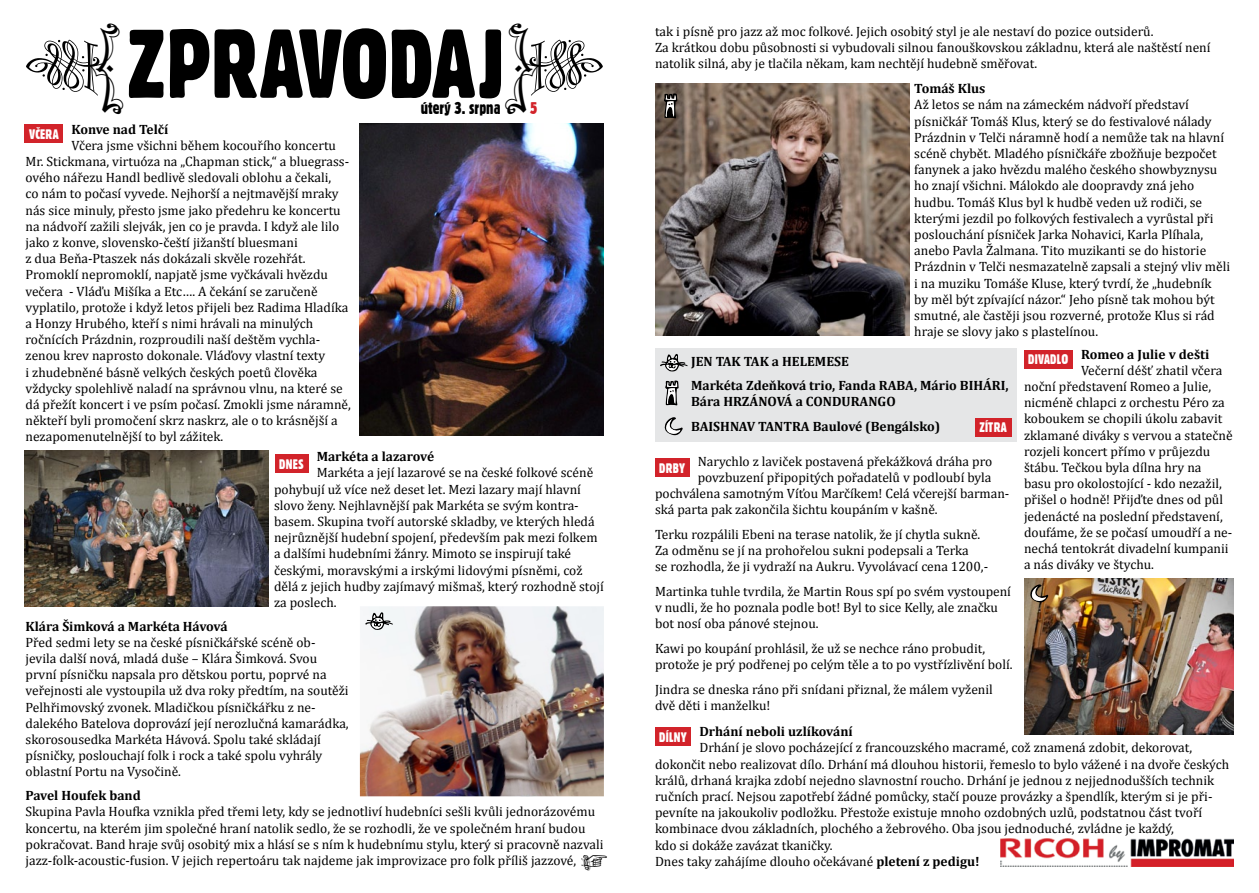
<style>
.page{position:relative;width:1259px;height:893px;background:#fff}
.page>*{position:absolute;margin:0;border:0;box-sizing:border-box;transform-origin:0 0}
.t1{font:16.5px "Gothic 821 Condensed BT";color:#000}
.t2{font:16.5px "Gothic 821 Condensed BT";color:#d2232a}
.t3{font:13.5px/16.2px "Cambria";color:#000}
.t4{font:700 13.5px/24.8px "Cambria";color:#000}
.t5{font:13.5px "Gothic 821 Condensed BT";letter-spacing:.01em;color:#fff}
.s1{font-weight:700}
</style>
<div class="page">
<img style="left:360px;top:123px;width:244px;height:312px">
<img style="left:360px;top:606px;width:244px;height:190px">
<div style="left:655px;top:348px;width:361px;height:94px;background:#e5e6e7"></div>
<svg style="left:129px;top:30px;width:35px;height:68px"></svg>
<svg style="left:170px;top:28px;width:216px;height:71px"></svg>
<svg style="left:660px;top:354px;width:27px;height:17px"></svg>
<svg style="left:365px;top:612px;width:28px;height:18px"></svg>
<svg style="left:664px;top:417px;width:19px;height:19px"></svg>
<div style="left:655px;top:727px;width:36px;height:19px;background:#d2232a"></div>
<div style="left:655px;top:458px;width:34px;height:19px;background:#d2232a"></div>
<div style="left:1024px;top:350px;width:48px;height:18px;background:#d2232a"></div>
<div style="left:275px;top:454px;width:33px;height:19px;background:#d2232a"></div>
<svg style="left:665px;top:380px;width:13px;height:25px"></svg>
<div style="left:25px;top:125px;width:38px;height:18px;background:#d2232a"></div>
<img style="left:1000px;top:839px;width:233px;height:28px">
<div style="left:975px;top:418px;width:36px;height:18px;background:#d2232a"></div>
<img style="left:655px;top:84px;width:254px;height:252px">
<img style="left:25px;top:451px;width:244px;height:155px">
<img style="left:1024px;top:578px;width:209px;height:156px">
<svg style="left:664px;top:93px;width:13px;height:25px"></svg>
<svg style="left:1030px;top:584px;width:18px;height:20px"></svg>
<svg style="left:392px;top:29px;width:110px;height:70px"></svg>
<p class="t1" style="left:421px;top:98px;width:81px">úterý 3. srpna</p>
<p class="t2" style="left:530px;top:98px;width:9px">5</p>
<p class="t4" style="left:71px;top:116px;width:99px">Konve nad Telčí</p>
<p class="t3" style="left:26px;top:137px;width:327px;text-indent:46px">Včera jsme všichni během kocouřího koncertu Mr. Stickmana, virtuóza na „Chapman stick,“ a bluegrass&shy;ového nářezu Handl bedlivě sledovali oblohu a čekali,<br>co nám to počasí vyvede. Nejhorší a nejtmavější mraky nás sice minuly, přesto jsme jako předehru ke koncertu na nádvoří zažili slejvák, jen co je pravda. I když ale lilo jako z konve, slovensko-čeští jižanští bluesmani<br>z dua Beňa-Ptaszek nás dokázali skvěle rozehřát.<br>Promoklí nepromoklí, napjatě jsme vyčkávali hvězdu večera - Vláďu Mišíka a Etc…. A čekání se zaručeně vyplatilo, protože i když letos přijeli bez Radima Hladíka a Honzy Hrubého, kteří s nimi hrávali na minulých ročnících Prázdnin, rozproudili naší deštěm vychla&shy;zenou krev naprosto dokonale. Vláďovy vlastní texty<br>i zhudebněné básně velkých českých poetů člověka vždycky spolehlivě naladí na správnou vlnu, na které se dá přežít koncert i ve psím počasí. Zmokli jsme náramně, někteří byli promočení skrz naskrz, ale o to krásnější a nezapomenutelnější to byl zážitek.</p>
<p class="t4" style="left:317px;top:444px;width:119px">Markéta a lazarové</p>
<p class="t3" style="left:274px;top:465px;width:331px;text-indent:43px">Markéta a její lazarové se na české folkové scéně pohybují už více než deset let. Mezi lazary mají hlavní slovo ženy. Nejhlavnější pak Markéta se svým kontra&shy;basem. Skupina tvoří autorské skladby, ve kterých hledá nejrůznější hudební spojení, především pak mezi folkem a dalšími hudebními žánry. Mimoto se inspirují také českými, moravskými a irskými lidovými písněmi, což dělá z jejich hudby zajímavý mišmaš, který rozhodně stojí za poslech.</p>
<p class="t4" style="left:26px;top:613px;width:204px">Klára Šimková a Markéta Hávová</p>
<p class="t3" style="left:26px;top:634px;width:325px">Před sedmi lety se na české písničkářské scéně ob&shy;jevila další nová, mladá duše – Klára Šimková. Svou první písničku napsala pro dětskou portu, poprvé na veřejnosti ale vystoupila už dva roky předtím, na soutěži Pelhřimovský zvonek. Mladičkou písničkářku z ne&shy;dalekého Batelova doprovází její nerozlučná kamarádka, skorosousedka Markéta Hávová. Spolu také skládají písničky, poslouchají folk i rock a také spolu vyhrály oblastní Portu na Vysočině.</p>
<p class="t4" style="left:26px;top:783px;width:117px">Pavel Houfek band</p>
<p class="t3" style="left:26px;top:804px;width:579px">Skupina Pavla Houfka vznikla před třemi lety, kdy se jednotliví hudebníci sešli kvůli jednorázovému koncertu, na kterém jim společné hraní natolik sedlo, že se rozhodli, že ve společném hraní budou pokračovat. Band hraje svůj osobitý mix a hlásí se s ním k hudebnímu stylu, který si pracovně nazvali jazz-folk-acoustic-fusion. V jejich repertoáru tak najdeme jak improvizace pro folk příliš jazzové,</p>
<p class="t5" style="left:29px;top:126px;width:31px">VČERA</p>
<p class="t5" style="left:279px;top:455px;width:26px">DNES</p>
<p class="t3" style="left:655px;top:23px;width:557px">tak i písně pro jazz až moc folkové. Jejich osobitý styl je ale nestaví do pozice outsiderů.<br>Za krátkou dobu působnosti si vybudovali silnou fanouškovskou základnu, která ale naštěstí není natolik silná, aby je tlačila někam, kam nechtějí hudebně směřovat.</p>
<p class="t4" style="left:914px;top:76px;width:73px">Tomáš Klus</p>
<p class="t3" style="left:914px;top:97px;width:317px">Až letos se nám na zámeckém nádvoří představí písničkář Tomáš Klus, který se do festivalové nálady Prázdnin v Telči náramně hodí a nemůže tak na hlavní scéně chybět. Mladého písničkáře zbožňuje bezpočet fanynek a jako hvězdu malého českého showbyznysu ho znají všichni. Málokdo ale doopravdy zná jeho hudbu. Tomáš Klus byl k hudbě veden už rodiči, se kterými jezdil po folkových festivalech a vyrůstal při poslouchání písniček Jarka Nohavici, Karla Plíhala, anebo Pavla Žalmana. Tito muzikanti se do historie Prázdnin v Telči nesmazatelně zapsali a stejný vliv měli i na muziku Tomáše Kluse, který tvrdí, že „hudebník<br>by měl být zpívající názor.“ Jeho písně tak mohou být smutné, ale častěji jsou rozverné, protože Klus si rád hraje se slovy jako s plastelínou.</p>
<p class="t4" style="left:1081px;top:341px;width:130px">Romeo a Julie v dešti</p>
<p class="t3" style="left:1024px;top:362px;width:210px;text-indent:57px">Večerní déšť zhatil včera noční představení Romeo a Julie, nicméně chlapci z orchestu Péro za koboukem se chopili úkolu zabavit zklamané diváky s vervou a statečně rozjeli koncert přímo v průjezdu štábu. Tečkou byla dílna hry na<br>basu pro okolostojící - kdo nezažil, přišel o hodně! Přijďte dnes od půl jedenácté na poslední představení, doufáme, že se počasí umoudří a ne&shy;nechá tentokrát divadelní kumpanii a nás diváky ve štychu.</p>
<p class="t5" style="left:1028px;top:351px;width:42px">DIVADLO</p>
<p class="t4" style="left:691px;top:348px;width:319px">JEN TAK TAK a HELEMESE<br>Markéta Zdeňková trio, Fanda RABA, Mário BIHÁRI,</p>
<p class="t4" style="left:691px;top:389px;width:251px">Bára HRZÁNOVÁ a CONDURANGO<br>BAISHNAV TANTRA Baulové (Bengálsko)</p>
<p class="t5" style="left:979px;top:419px;width:29px">ZÍTRA</p>
<p class="t3" style="left:697px;top:453px;width:296px">Narychlo z laviček postavená překážková dráha pro</p>
<p class="t3" style="left:697px;top:469px;width:295px">povzbuzení připopitých pořadatelů v podloubí byla</p>
<p class="t3" style="left:655px;top:485px;width:356px">pochválena samotným Víťou Marčíkem! Celá včerejší barman-</p>
<p class="t3" style="left:655px;top:501px;width:284px">ská parta pak zakončila šichtu koupáním v kašně.</p>
<p class="t3" style="left:655px;top:526px;width:335px">Terku rozpálili Ebeni na terase natolik, že jí chytla sukně.<br>Za odměnu se jí na prohořelou sukni podepsali a Terka<br>se rozhodla, že ji vydraží na Aukru. Vyvolávací cena 1200,-</p>
<p class="t3" style="left:655px;top:583px;width:357px">Martinka tuhle tvrdila, že Martin Rous spí po svém vystoupení v nudli, že ho poznala podle bot! Byl to sice Kelly, ale značku bot nosí oba pánové stejnou.</p>
<p class="t3" style="left:655px;top:640px;width:359px">Kawi po koupání prohlásil, že už se nechce ráno probudit, protože je prý podřenej po celým těle a to po vystřízlivění bolí.</p>
<p class="t3" style="left:655px;top:681px;width:339px">Jindra se dneska ráno při snídani přiznal, že málem vyženil dvě děti i manželku!</p>
<p class="t4" style="left:699px;top:719px;width:155px">Drhání neboli uzlíkování</p>
<p class="t3" style="left:655px;top:740px;width:576px;text-indent:44px">Drhání je slovo pocházející z francouzského macramé, což znamená zdobit, dekorovat, dokončit nebo realizovat dílo. Drhání má dlouhou historii, řemeslo to bylo vážené i na dvoře českých králů, drhaná krajka zdobí nejedno slavnostní roucho. Drhání je jednou z nejjednodušších technik ručních prací. Nejsou zapotřebí žádné pomůcky, stačí pouze provázky a špendlík, kterým si je při&shy;pevníte na jakoukoliv podložku. Přestože existuje mnoho ozdobných uzlů, podstatnou část tvoří kombinace dvou základních, plochého a žebrového. Oba jsou jednoduché, zvládne je každý,<br>kdo si dokáže zavázat tkaničky.<br>Dnes taky zahájíme dlouho očekávané <span class="s1">pletení z pedigu!</span></p>
<p class="t5" style="left:659px;top:460px;width:27px">DRBY</p>
<p class="t5" style="left:659px;top:729px;width:29px">DÍLNY</p>
</div>
